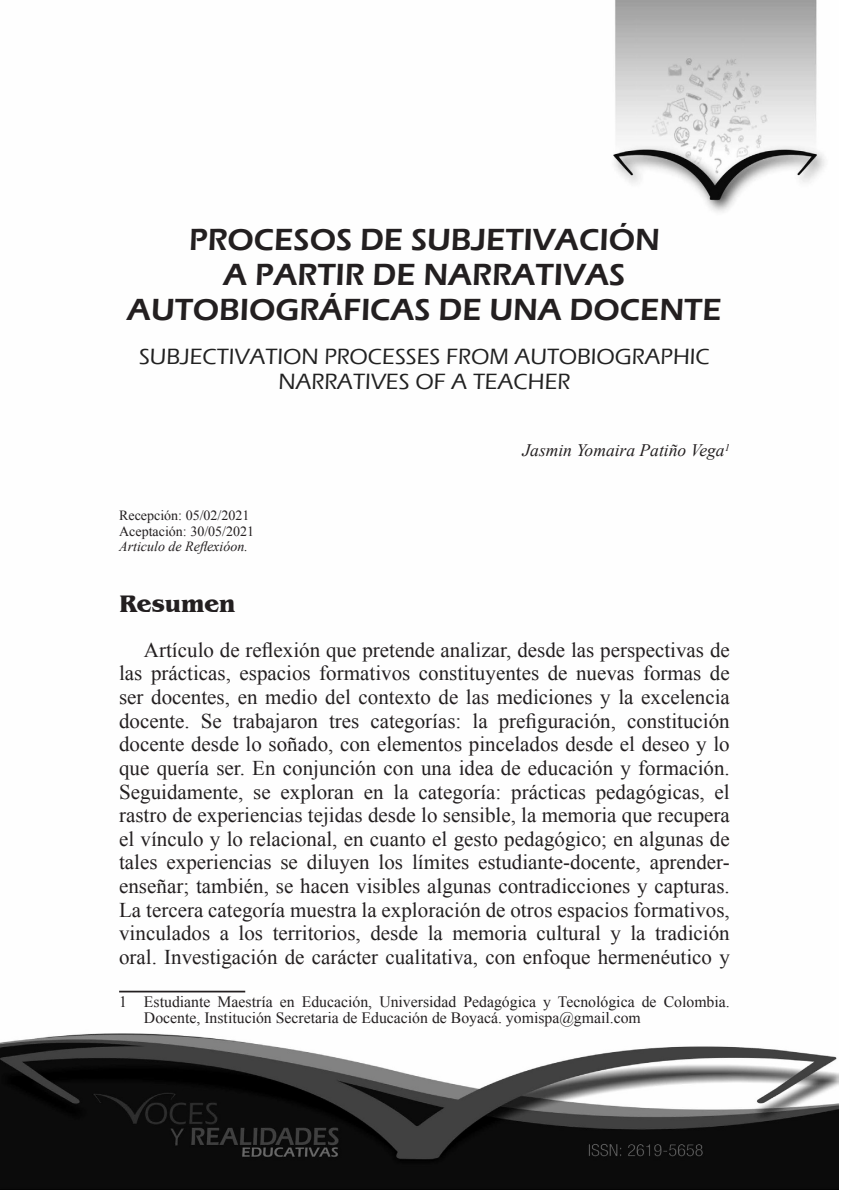
<style>
.page{position:relative;width:844px;height:1191px;background:#fff}
.page>*{position:absolute;margin:0;border:0;box-sizing:border-box;transform-origin:0 0}
.titulo_capitulo{font:600 31.5px/35px "Eras ITC";color:#231f20;text-align:center}
.subtitulos_2{font:700 24.5px "Benguiat IT Cby BT";color:#231f20}
.subtitulo_capitulo{font:500 22.75px/24.5px "Eras ITC";color:#212121;text-align:center}
.t1{font:21px/23.6px "Times New Roman";color:#231f20;text-align:justify}
.autores{font:italic 17.5px "Times New Roman";color:#231f20}
.pie_de_paginas{font:15.75px/15.8px "Times New Roman";color:#231f20}
.fechas{font:14px "Times New Roman";color:#231f20}
.fechas-2{font:italic 14px "Times New Roman";color:#231f20}
</style>
<div class="page">
<img style="left:0;top:1px;width:838px;height:1188px">
<hr style="left:119px;top:990px;width:126px;height:2px;background:#231f20">
<p class="titulo_capitulo" style="left:127px;top:222px;width:595px">PROCESOS DE SUBJETIVACIÓN<br>A PARTIR DE NARRATIVAS<br>AUTOBIOGRÁFICAS DE UNA DOCENTE</p>
<p class="subtitulo_capitulo" style="left:139px;top:345px;width:572px">SUBJECTIVATION PROCESSES FROM AUTOBIOGRAPHIC<br>NARRATIVES OF A TEACHER</p>
<p class="fechas" style="left:119px;top:506px;width:132px">Recepción: 05/02/2021</p>
<p class="fechas" style="left:119px;top:521px;width:136px">Aceptación: 30/05/2021</p>
<p class="fechas-2" style="left:119px;top:537px;width:130px">Articulo de Reflexióon.</p>
<p class="autores" style="left:522px;top:438px;width:209px">Jasmin Yomaira Patiño Vega<sup>1</sup></p>
<p class="subtitulos_2" style="left:119px;top:588px;width:118px">Resumen</p>
<p class="t1" style="left:119px;top:637px;width:612px;text-indent:25px">Artículo de reflexión que pretende analizar, desde las perspectivas de las prácticas, espacios formativos constituyentes de nuevas formas de ser docentes, en medio del contexto de las mediciones y la excelencia docente. Se trabajaron tres categorías: la prefiguración, constitución docente desde lo soñado, con elementos pincelados desde el deseo y lo que quería ser. En conjunción con una idea de educación y formación.<br>Seguidamente, se exploran en la categoría: prácticas pedagógicas, el rastro de experiencias tejidas desde lo sensible, la memoria que recupera el vínculo y lo relacional, en cuanto el gesto pedagógico; en algunas de tales experiencias se diluyen los límites estudiante-docente, aprender&shy;enseñar; también, se hacen visibles algunas contradicciones y capturas.<br>La tercera categoría muestra la exploración de otros espacios formativos, vinculados a los territorios, desde la memoria cultural y la tradición oral. Investigación de carácter cualitativa, con enfoque hermenéutico y</p>
<p class="pie_de_paginas" style="left:144px;top:994px;width:587px;text-indent:-25px">1 Estudiante Maestría en Educación, Universidad Pedagógica y Tecnológica de Colombia.<br>Docente, Institución Secretaria de Educación de Boyacá. yomispa@gmail.com</p>
</div>
